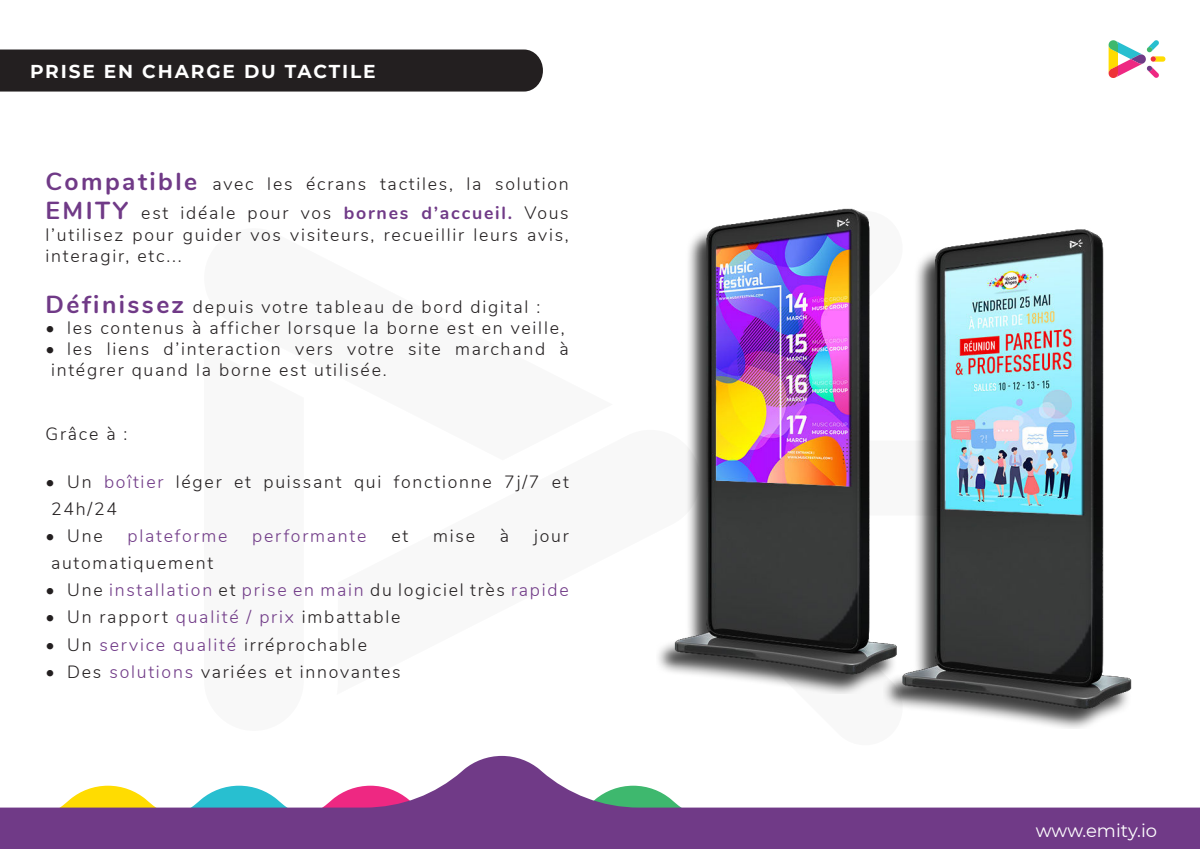
<style>
.page{position:relative;width:1200px;height:849px;background:#fff}
.page>*{position:absolute;margin:0;border:0;box-sizing:border-box;transform-origin:0 0}
.t1{font:700 18.6px "Montserrat";letter-spacing:.1em;color:#fff}
.t2{font:18px "Montserrat";color:#fff}
.t3{font:300 17.7px/21.2px "Nunito";letter-spacing:.1em;color:#231f20}
.t4{font:300 17.7px "Nunito";letter-spacing:.1em;color:#703a87}
.s1{font-weight:700;font-size:24.6px;color:#703a87}
.s2{font-weight:700;color:#703a87}
.s3{color:#703a87}
.s4{color:#231f20}
</style>
<div class="page">
<svg style="left:0;top:755px;width:1200px;height:93px"></svg>
<svg style="left:1109px;top:40px;width:56px;height:38px"></svg>
<div style="left:0;top:49px;width:543px;height:42px;background:#231f20"></div>
<img style="left:884px;top:229px;width:248px;height:499px">
<img style="left:658px;top:208px;width:257px;height:485px">
<p class="t1" style="left:30px;top:61px;width:347px">PRISE EN CHARGE DU TACTILE</p>
<p class="t3" style="left:46px;top:168px;width:525px;line-height:29.5px"><span class="s1">Compatible</span> avec les écrans tactiles, la solution<br><span class="s1">EMITY</span> est idéale pour vos <span class="s2">bornes d’accueil.</span> Vous</p>
<p class="t3" style="left:46px;top:223px;width:525px">l’utilisez pour guider vos visiteurs, recueillir leurs avis, interagir, etc...</p>
<p class="t3" style="left:46px;top:295px;width:496px"><span class="s1">Définissez</span> depuis votre tableau de bord digital :</p>
<p class="t3" style="left:46px;top:317px;width:521px">• les contenus à afficher lorsque la borne est en veille,</p>
<p class="t3" style="left:51px;top:338px;width:519px;text-indent:-5px">• les liens d’interaction vers votre site marchand à intégrer quand la borne est utilisée.</p>
<p class="t3" style="left:46px;top:423px;width:83px">Grâce à :</p>
<p class="t3" style="left:51px;top:468px;width:519px;line-height:27px;text-indent:-5px">• Un <span class="s3">boîtier</span> léger et puissant qui fonctionne 7j/7 et<br>24h/24</p>
<p class="t3" style="left:46px;top:525px;width:59px">• Une</p>
<p class="t4" style="left:128px;top:526px;width:101px">plateforme</p>
<p class="t4" style="left:252px;top:526px;width:116px">performante</p>
<p class="t3" style="left:391px;top:525px;width:18px">et</p>
<p class="t3" style="left:433px;top:525px;width:43px">mise</p>
<p class="t3" style="left:500px;top:525px;width:11px">à</p>
<p class="t3" style="left:534px;top:525px;width:36px">jour</p>
<p class="t3" style="left:51px;top:552px;width:164px">automatiquement</p>
<p class="t4" style="left:46px;top:580px;width:525px"><span class="s4">• Une</span> installation <span class="s4">et</span> prise en main <span class="s4">du logiciel très</span> rapide</p>
<p class="t3" style="left:46px;top:606px;width:356px">• Un rapport <span class="s3">qualité / prix</span> imbattable</p>
<p class="t3" style="left:46px;top:633px;width:323px">• Un <span class="s3">service qualité</span> irréprochable</p>
<p class="t3" style="left:46px;top:660px;width:357px">• Des <span class="s3">solutions</span> variées et innovantes</p>
<p class="t2" style="left:1036px;top:823px;width:123px">www.emity.io</p>
</div>
